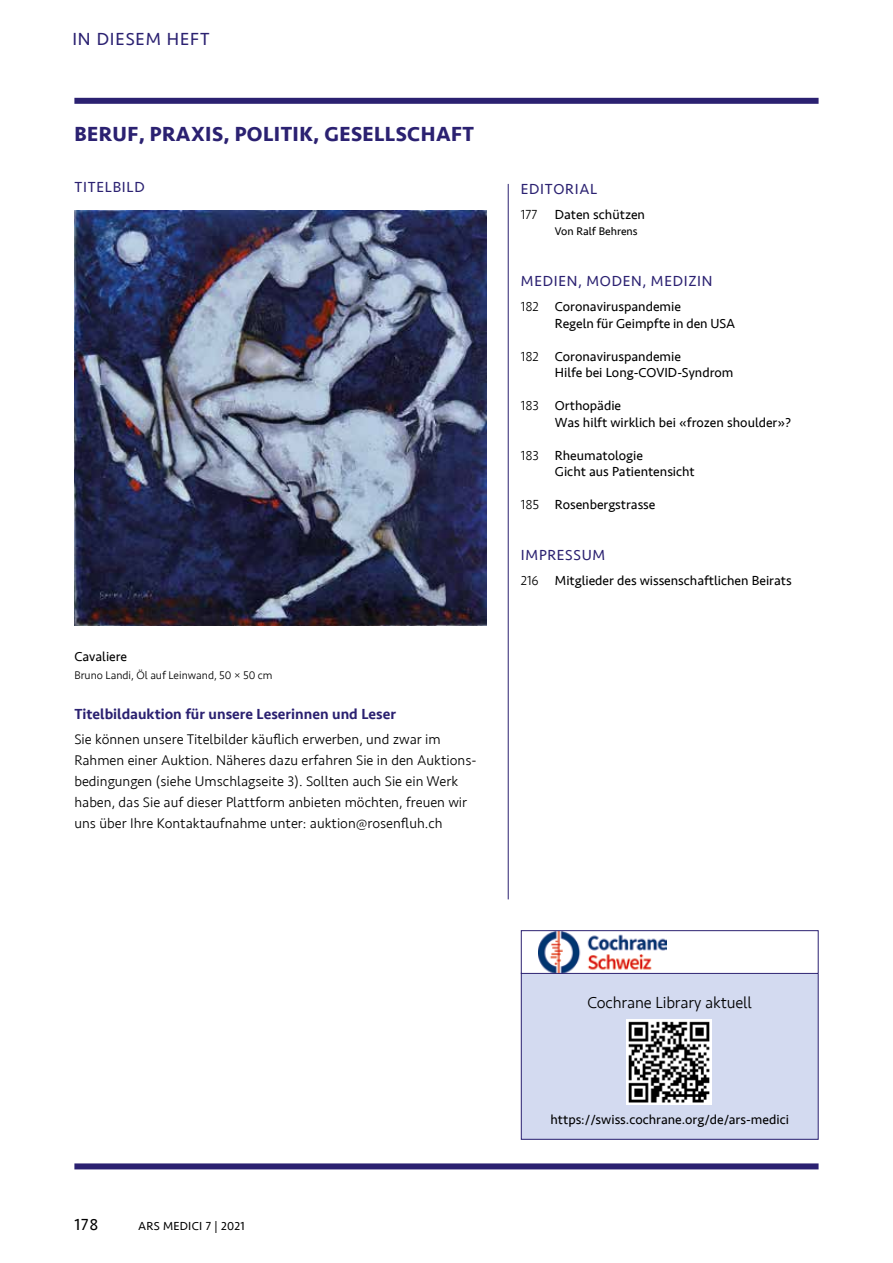
<style>
.page{position:relative;width:893px;height:1263px;background:#fff}
.page>*{position:absolute;margin:0;border:0;box-sizing:border-box;transform-origin:0 0}
.t1{font:700 21px "Seravek";letter-spacing:.02em;color:#2b2171}
.t2{font:18px "Seravek";letter-spacing:.05em;color:#2b2171}
.t3{font:300 16.5px "Seravek";letter-spacing:-.01em;color:#000}
.t4{font:16.5px "Seravek";color:#000}
.t5{font:15px "Seravek";letter-spacing:.05em;color:#2b2171}
.t6{font:500 15px "Seravek";color:#2b2171}
.t7{font:300 14.4px/21px "Seravek";color:#000}
.t8{font:13.5px/16.5px "Seravek";color:#000}
.t9{font:300 13.5px "Seravek";color:#000}
.t10{font:12px "Seravek";letter-spacing:.02em;color:#000}
.t11{font:300 11.4px "Seravek";color:#000}
.t12{font:11.4px "Seravek";color:#000}
.s1{font-weight:300}
</style>
<div class="page">
<hr style="left:508px;top:184px;width:1px;height:715px;background:#2b2171">
<div style="left:74px;top:98px;width:745px;height:6px;background:#2b2171"></div>
<div style="left:74px;top:1163px;width:745px;height:6px;background:#2b2171"></div>
<img style="left:74px;top:211px;width:413px;height:415px">
<div style="left:521px;top:973px;width:297px;height:166px;background:#d3daf0"></div>
<div style="left:521px;top:973px;width:298px;height:167px;border:1px solid #2b2171"></div>
<img style="left:539px;top:932px;width:128px;height:40px">
<img style="left:627px;top:1019px;width:85px;height:85px">
<div style="left:521px;top:930px;width:298px;height:44px;border:1px solid #2b2171"></div>
<h2 class="t2" style="left:72px;top:25px;width:139px">IN DIESEM HEFT</h2>
<h1 class="t1" style="left:74px;top:117px;width:401px">BERUF, PRAXIS, POLITIK, GESELLSCHAFT</h1>
<p class="t5" style="left:74px;top:176px;width:72px">TITELBILD</p>
<p class="t8" style="left:74px;top:648px;width:54px">Cavaliere</p>
<p class="t11" style="left:74px;top:668px;width:200px">Bruno Landi, Öl auf Leinwand, 50 × 50 cm</p>
<p class="t6" style="left:74px;top:704px;width:323px">Titelbildauktion für unsere Leserinnen und Leser</p>
<p class="t7" style="left:74px;top:729px;width:404px">Sie können unsere Titelbilder käuflich erwerben, und zwar im Rahmen einer Auktion. Näheres dazu erfahren Sie in den Auktions&shy;bedingungen (siehe Umschlagseite 3). Sollten auch Sie ein Werk haben, das Sie auf dieser Plattform anbieten möchten, freuen wir uns über Ihre Kontaktaufnahme unter: auktion@rosenfluh.ch</p>
<p class="t5" style="left:521px;top:177px;width:78px">EDITORIAL</p>
<p class="t9" style="left:521px;top:206px;width:18px">177</p>
<p class="t8" style="left:555px;top:206px;width:92px">Daten schützen</p>
<p class="t12" style="left:555px;top:222px;width:84px">Von Ralf Behrens</p>
<p class="t5" style="left:521px;top:270px;width:193px">MEDIEN, MODEN, MEDIZIN</p>
<p class="t8" style="left:555px;top:298px;width:182px;text-indent:-34px"><span class="s1">182</span> Coronaviruspandemie<br>Regeln für Geimpfte in den USA</p>
<p class="t8" style="left:555px;top:348px;width:180px;text-indent:-34px"><span class="s1">182</span> Coronaviruspandemie<br>Hilfe bei Long-COVID-Syndrom</p>
<p class="t8" style="left:555px;top:397px;width:238px;text-indent:-34px"><span class="s1">183</span> Orthopädie<br>Was hilft wirklich bei «frozen shoulder»?</p>
<p class="t8" style="left:555px;top:447px;width:141px;text-indent:-34px"><span class="s1">183</span> Rheumatologie<br>Gicht aus Patientensicht</p>
<p class="t8" style="left:521px;top:496px;width:136px"><span class="s1">185</span> Rosenbergstrasse</p>
<p class="t5" style="left:521px;top:544px;width:86px">IMPRESSUM</p>
<p class="t8" style="left:521px;top:572px;width:272px"><span class="s1">216</span> Mitglieder des wissenschaftlichen Beirats</p>
<p class="t4" style="left:74px;top:1212px;width:25px">178</p>
<p class="t10" style="left:138px;top:1217px;width:108px">ARS MEDICI 7 | 2021</p>
<p class="t3" style="left:587px;top:993px;width:166px">Cochrane Library aktuell</p>
<p class="t8" style="left:550px;top:1111px;width:240px">https://swiss.cochrane.org/de/ars-medici</p>
</div>
